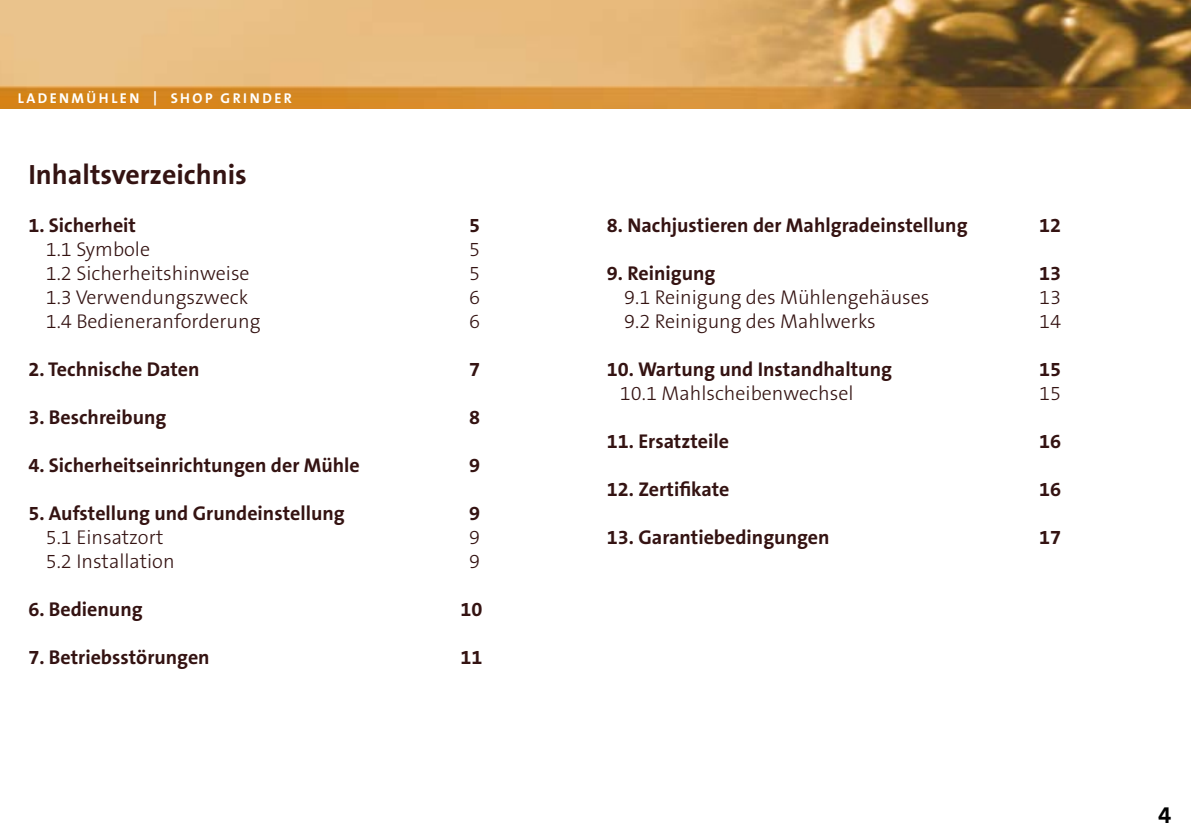
<style>
.page{position:relative;width:1191px;height:840px;background:#fff}
.page>*{position:absolute;margin:0;border:0;box-sizing:border-box;transform-origin:0 0}
.t1{font:700 28px "The Sans B7";color:#341312}
.t2{font:700 24px "The Sans B7";color:#000}
.t3{font:700 20px "The Sans B7";color:#341312}
.t4{font:300 20px "The Sans B3";color:#341312}
.t5{font:700 14.2px "The Sans B7";letter-spacing:.17em;color:#fff}
</style>
<div class="page">
<img style="left:0;top:0;width:1191px;height:108px">
<p class="t5" style="left:18px;top:91px;width:276px">LADENMÜHLEN | SHOP GRINDER</p>
<h1 class="t1" style="left:28px;top:159px;width:220px">Inhaltsverzeichnis</h1>
<p class="t3" style="left:28px;top:214px;width:109px">1. Sicherheit</p>
<p class="t3" style="left:469px;top:214px;width:12px">5</p>
<p class="t4" style="left:46px;top:239px;width:106px">1.1 Symbole</p>
<p class="t4" style="left:469px;top:239px;width:12px">5</p>
<p class="t4" style="left:46px;top:263px;width:205px">1.2 Sicherheitshinweise</p>
<p class="t4" style="left:469px;top:263px;width:12px">5</p>
<p class="t4" style="left:46px;top:287px;width:204px">1.3 Verwendungszweck</p>
<p class="t4" style="left:469px;top:287px;width:12px">6</p>
<p class="t4" style="left:46px;top:311px;width:216px">1.4 Bedieneranforderung</p>
<p class="t4" style="left:469px;top:311px;width:12px">6</p>
<p class="t3" style="left:28px;top:358px;width:173px">2. Technische Daten</p>
<p class="t3" style="left:469px;top:358px;width:12px">7</p>
<p class="t3" style="left:28px;top:406px;width:140px">3. Beschreibung</p>
<p class="t3" style="left:469px;top:406px;width:12px">8</p>
<p class="t3" style="left:28px;top:454px;width:333px">4. Sicherheitseinrichtungen der Mühle</p>
<p class="t3" style="left:469px;top:454px;width:12px">9</p>
<p class="t3" style="left:28px;top:502px;width:318px">5. Aufstellung und Grundeinstellung</p>
<p class="t3" style="left:469px;top:502px;width:12px">9</p>
<p class="t4" style="left:46px;top:527px;width:119px">5.1 Einsatzort</p>
<p class="t4" style="left:469px;top:527px;width:12px">9</p>
<p class="t4" style="left:46px;top:551px;width:130px">5.2 Installation</p>
<p class="t4" style="left:469px;top:551px;width:12px">9</p>
<p class="t3" style="left:28px;top:598px;width:116px">6. Bedienung</p>
<p class="t3" style="left:460px;top:598px;width:23px">10</p>
<p class="t3" style="left:28px;top:646px;width:183px">7. Betriebsstörungen</p>
<p class="t3" style="left:460px;top:646px;width:23px">11</p>
<p class="t3" style="left:607px;top:214px;width:362px">8. Nachjustieren der Mahlgradeinstellung</p>
<p class="t3" style="left:1039px;top:214px;width:23px">12</p>
<p class="t3" style="left:607px;top:262px;width:110px">9. Reinigung</p>
<p class="t3" style="left:1039px;top:262px;width:23px">13</p>
<p class="t4" style="left:624px;top:287px;width:307px">9.1 Reinigung des Mühlengehäuses</p>
<p class="t4" style="left:1039px;top:287px;width:23px">13</p>
<p class="t4" style="left:624px;top:311px;width:253px">9.2 Reinigung des Mahlwerks</p>
<p class="t4" style="left:1039px;top:311px;width:23px">14</p>
<p class="t3" style="left:607px;top:358px;width:287px">10. Wartung und Instandhaltung</p>
<p class="t3" style="left:1039px;top:358px;width:23px">15</p>
<p class="t4" style="left:620px;top:383px;width:235px">10.1 Mahlscheibenwechsel</p>
<p class="t4" style="left:1039px;top:383px;width:23px">15</p>
<p class="t3" style="left:607px;top:430px;width:124px">11. Ersatzteile</p>
<p class="t3" style="left:1039px;top:430px;width:23px">16</p>
<p class="t3" style="left:607px;top:478px;width:124px">12. Zertifikate</p>
<p class="t3" style="left:1039px;top:478px;width:23px">16</p>
<p class="t3" style="left:607px;top:526px;width:224px">13. Garantiebedingungen</p>
<p class="t3" style="left:1039px;top:526px;width:23px">17</p>
<p class="t2" style="left:1158px;top:802px;width:15px">4</p>
</div>
